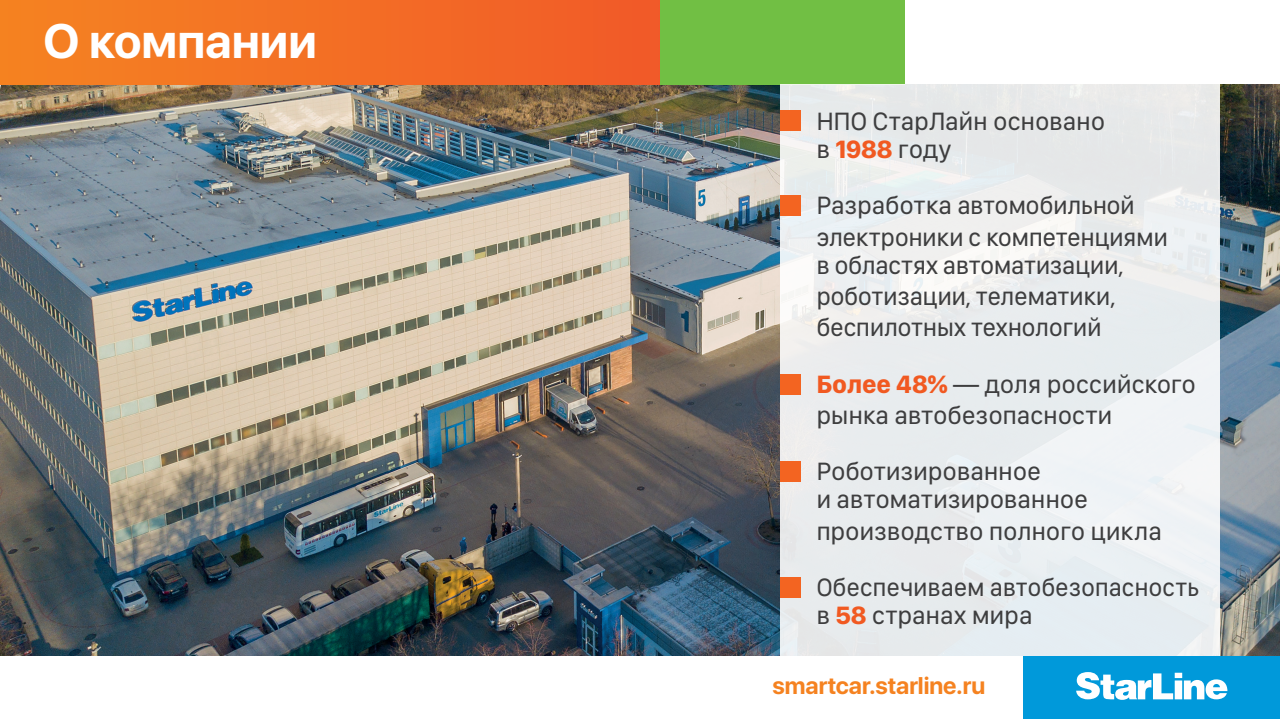
<style>
.page{position:relative;width:1280px;height:720px;background:#fff}
.page>*{position:absolute;margin:0;border:0;box-sizing:border-box;transform-origin:0 0}
.t1{font:700 48px "SF Pro Display";color:#fff}
.t2{font:26px/31.2px "SF Compact Display";letter-spacing:-.015em;color:#3e3e3f}
.t3{font:700 24px "SF Pro Display";color:#f58220}
.s1{font-weight:700;color:#f15921}
</style>
<div class="page">
<img style="left:1px;top:84px;width:1278px;height:571px">
<div style="left:0;top:0;width:660px;height:84px;background:linear-gradient(to right,#f58321,#f15a28)"></div>
<div style="left:660px;top:0;width:245px;height:84px;background:#71bf44"></div>
<div style="left:780px;top:84px;width:440px;height:572px;background:#e8ecee"></div>
<div style="left:1024px;top:657px;width:256px;height:62px;background:#0099da"></div>
<svg style="left:1076px;top:672px;width:151px;height:28px"></svg>
<div style="left:780px;top:110px;width:21px;height:21px;background:#f36421"></div>
<div style="left:780px;top:195px;width:21px;height:21px;background:#f36421"></div>
<div style="left:780px;top:374px;width:21px;height:21px;background:#f36421"></div>
<div style="left:780px;top:461px;width:21px;height:21px;background:#f36421"></div>
<div style="left:780px;top:577px;width:21px;height:21px;background:#f36421"></div>
<h1 class="t1" style="left:43px;top:14px;width:275px">О компании</h1>
<p class="t2" style="left:816px;top:107px;width:290px;line-height:28.2px">НПО СтарЛайн основано в <span class="s1">1988</span> году</p>
<p class="t2" style="left:816px;top:190px;width:353px">Разработка автомобильной электроники с компетенциями</p>
<p class="t2" style="left:816px;top:249px;width:309px">в областя- автоматизации, роботизации, телематики, беспилотны- те-нологий</p>
<p class="t2" style="left:816px;top:368px;width:381px"><span class="s1">Более 48%</span> — доля российского рынка автобезопасности</p>
<p class="t2" style="left:816px;top:457px;width:273px;line-height:28.2px">Роботизированное<br>и автоматизированное</p>
<p class="t2" style="left:816px;top:502px;width:385px;line-height:56.4px">производство полного цикла<br>Обеспечиваем автобезопасность</p>
<p class="t2" style="left:816px;top:600px;width:218px">в <span class="s1">58</span> страна- мира</p>
<p class="t3" style="left:773px;top:672px;width:214px">smartcar.starline.ru</p>
</div>
